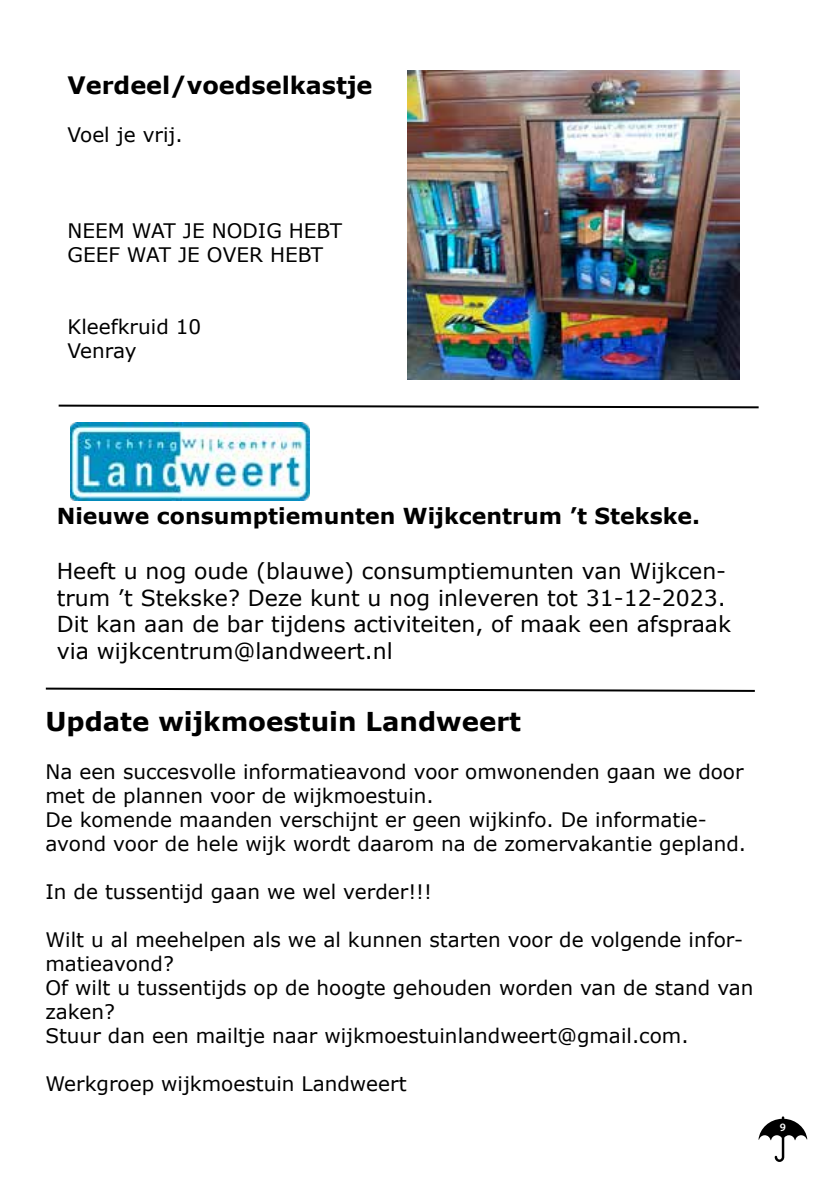
<style>
.page{position:relative;width:840px;height:1191px;background:#fff}
.page>*{position:absolute;margin:0;border:0;box-sizing:border-box;transform-origin:0 0}
.t1{font:700 26px "Verdana";color:#000}
.t2{font:700 24px "Verdana";color:#000}
.t3{font:22px/26.4px "Verdana";color:#000}
.t4{font:700 22px "Verdana";color:#000}
.t5{font:20px/24px "Verdana";color:#000}
.t6{font:600 11.4px "Myriad Pro";color:#fff}
</style>
<div class="page">
<svg style="left:758px;top:1116px;width:48px;height:46px"></svg>
<svg style="left:58px;top:404px;width:701px;height:5px"></svg>
<img style="left:407px;top:70px;width:332px;height:310px">
<img style="left:70px;top:422px;width:239px;height:78px">
<svg style="left:45px;top:687px;width:710px;height:5px"></svg>
<p class="t2" style="left:67px;top:68px;width:306px">Verdeel/voedselkastje</p>
<p class="t5" style="left:67px;top:123px;width:117px">Voel je vrij.</p>
<p class="t5" style="left:67px;top:219px;width:276px">NEEM WAT JE NODIG HEBT<br>GEEF WAT JE OVER HEBT</p>
<p class="t5" style="left:67px;top:315px;width:135px">Kleefkruid 10<br>Venray</p>
<p class="t4" style="left:57px;top:500px;width:644px">Nieuwe consumptiemunten Wijkcentrum ’t Stekske.</p>
<p class="t3" style="left:57px;top:558px;width:675px">Heeft u nog oude (blauwe) consumptiemunten van Wijkcen&shy;trum ’t Stekske? Deze kunt u nog inleveren tot 31-12-2023.<br>Dit kan aan de bar tijdens activiteiten, of maak een afspraak via wijkcentrum@landweert.nl</p>
<h1 class="t1" style="left:45px;top:703px;width:477px">Update wijkmoestuin Landweert</h1>
<p class="t5" style="left:45px;top:759px;width:701px">Na een succesvolle informatieavond voor omwonenden gaan we door met de plannen voor de wijkmoestuin.<br>De komende maanden verschijnt er geen wijkinfo. De informatie&shy;avond voor de hele wijk wordt daarom na de zomervakantie gepland.</p>
<p class="t5" style="left:45px;top:879px;width:388px">In de tussentijd gaan we wel verder!!!</p>
<p class="t5" style="left:45px;top:927px;width:709px">Wilt u al meehelpen als we al kunnen starten voor de volgende infor&shy;matieavond?<br>Of wilt u tussentijds op de hoogte gehouden worden van de stand van zaken?<br>Stuur dan een mailtje naar wijkmoestuinlandweert@gmail.com.</p>
<p class="t5" style="left:45px;top:1071px;width:362px">Werkgroep wijkmoestuin Landweert</p>
<p class="t6" style="left:779px;top:1120px;width:8px">9</p>
</div>
